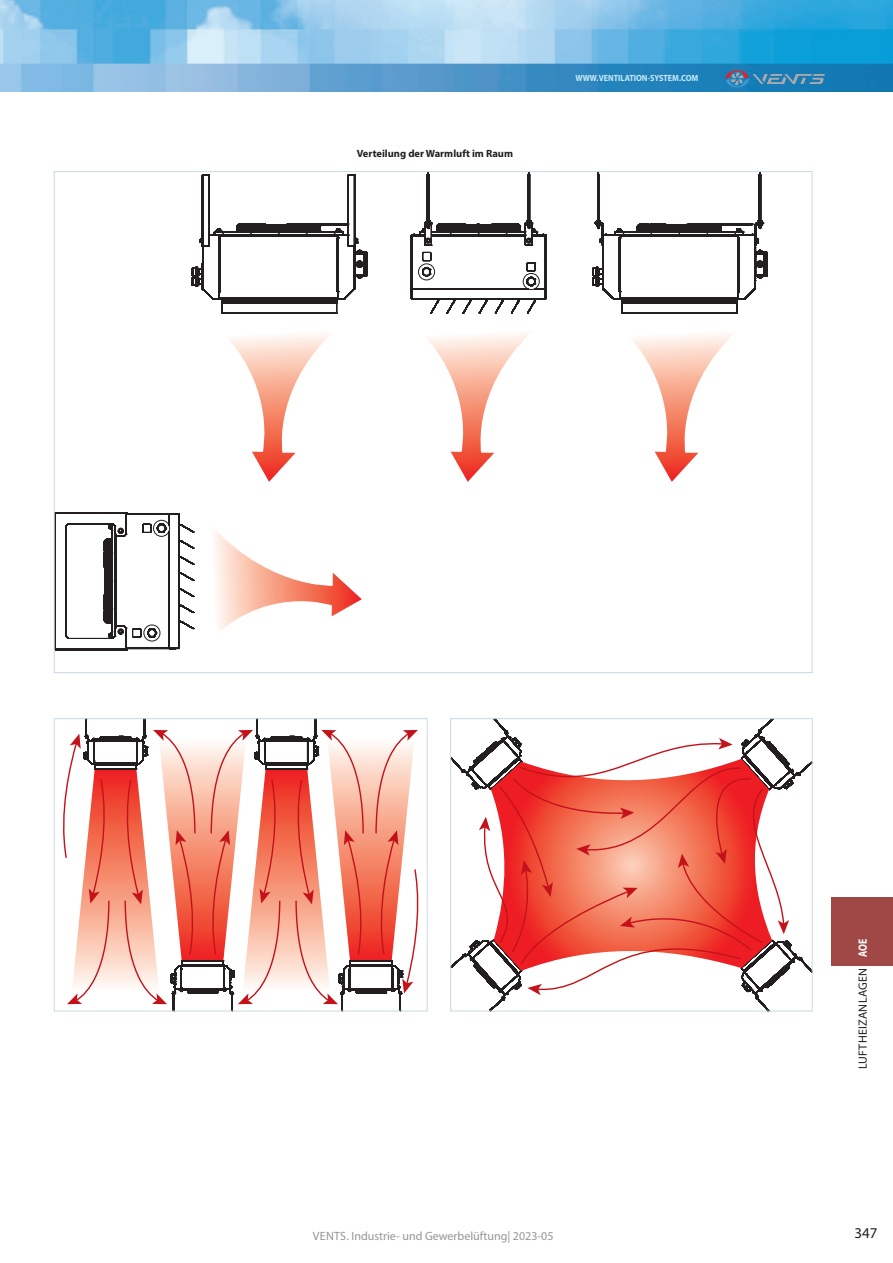
<style>
.page{position:relative;width:893px;height:1263px;background:#fff}
.page>*{position:absolute;margin:0;border:0;box-sizing:border-box;transform-origin:0 0}
.t1{font:15px "Myriad Pro";color:#231f20}
.t2{font:12px "Myriad Pro";color:#939598}
.t3{font:12px "Myriad Pro";letter-spacing:.02em;color:#231f20}
.t4{font:700 12px "Myriad Pro";color:#fff;scale:.8 1}
.t5{font:700 10.5px "Myriad Pro";color:#231f20}
.t6{font:700 9px "Myriad Pro";color:#c6eafa;scale:.9 1}
</style>
<div class="page">
<img style="left:0;top:0;width:893px;height:91px">
<svg style="left:726px;top:70px;width:99px;height:17px;background:#3e83af"></svg>
<div style="left:831px;top:897px;width:62px;height:68px;background:#a04845"></div>
<svg style="left:63px;top:720px;width:355px;height:292px"></svg>
<div style="left:54px;top:718px;width:373px;height:293px;border:1px solid #c9d9e2"></div>
<svg style="left:452px;top:720px;width:358px;height:289px"></svg>
<div style="left:450px;top:718px;width:362px;height:293px;border:1px solid #c9d9e2"></div>
<svg style="left:201px;top:173px;width:567px;height:309px"></svg>
<svg style="left:191px;top:222px;width:356px;height:260px"></svg>
<svg style="left:56px;top:512px;width:306px;height:138px"></svg>
<p class="t5" style="left:357px;top:147px;width:158px">Verteilung der Warmluft im Raum</p>
<p class="t6" style="left:575px;top:72px;width:138px">WWW.VENTILATION-SYSTEM.COM</p>
<p class="t2" style="left:313px;top:1229px;width:242px">VENTS. Industrie- und Gewerbelüftung| 2023-05</p>
<p class="t4" style="left:855px;top:957px;width:25px;rotate:-90deg">AOE</p>
<p class="t3" style="left:855px;top:1069px;width:103px;rotate:-90deg">LUFTHEIZANLAGEN</p>
<p class="t1" style="left:854px;top:1224px;width:25px">347</p>
</div>
